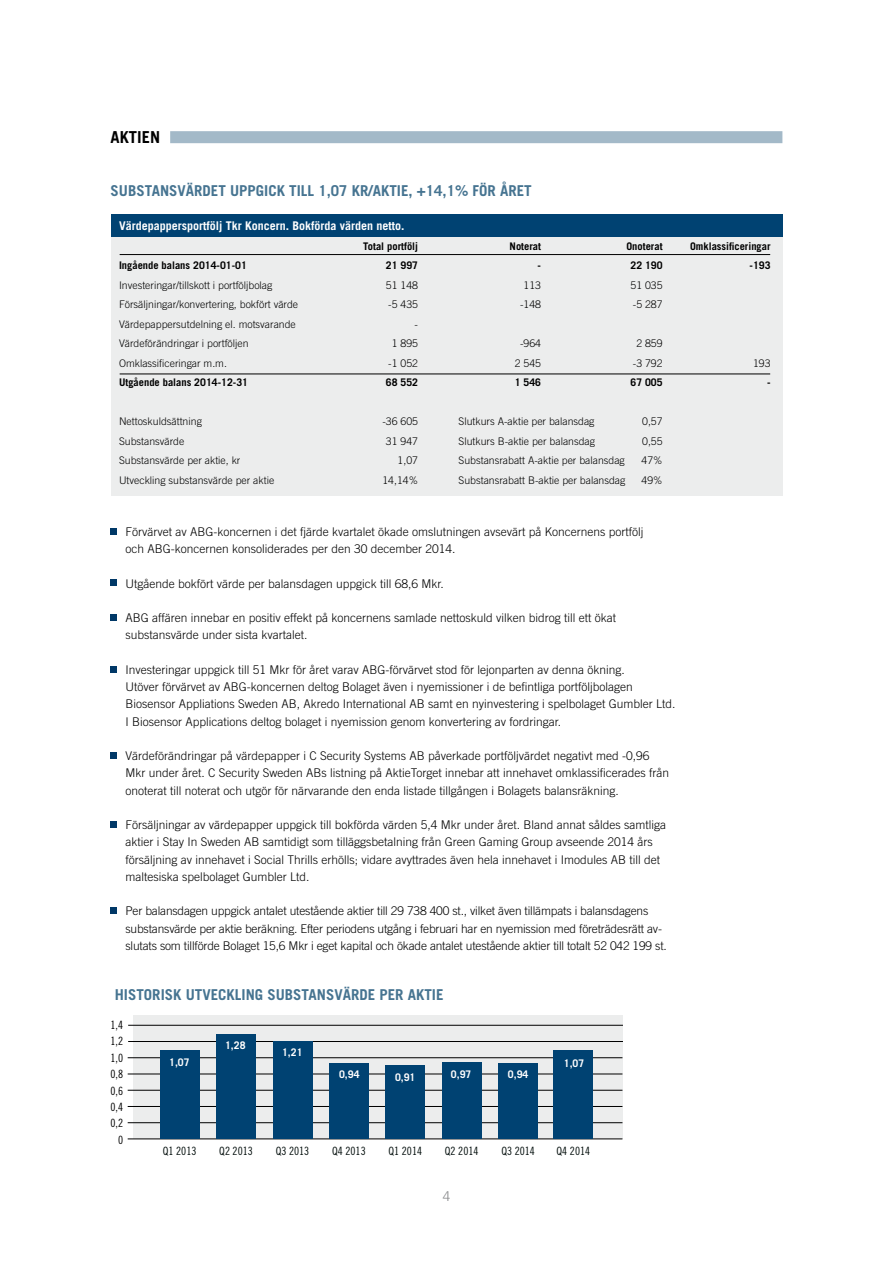
<style>
.page{position:relative;width:893px;height:1263px;background:#fff}
.page>*{position:absolute;margin:0;border:0;box-sizing:border-box;transform-origin:0 0}
.t1{font:700 16.5px "Trade Gothic";color:#000}
.t2{font:700 15px "Trade Gothic";color:#467491}
.t3{font:300 13.5px "Trade Gothic";color:#87888a}
.t4{font:300 12px/17.2px "Trade Gothic";color:#000}
.t5{font:700 12px "Trade Gothic";color:#fff}
.t6{font:11.4px "Trade Gothic Cond Eighteen";color:#000c0a}
.t7{font:11.4px/16.5px "Trade Gothic Cond Eighteen";color:#000;text-align:right}
.t8{font:300 10.5px "Trade Gothic";color:#000}
.t9{font:700 10.5px "Trade Gothic";color:#000}
.t10{font:700 10.5px "Trade Gothic";color:#fff}
</style>
<div class="page">
<div style="left:111px;top:224px;width:671px;height:272px;background:#eceded"></div>
<div style="left:111px;top:214px;width:671px;height:22px;background:#004272"></div>
<hr style="left:120px;top:254px;width:650px;height:1px;background:#000">
<hr style="left:120px;top:374px;width:650px;height:1px;background:#000">
<div style="left:133px;top:1015px;width:489px;height:124px;background:#eceded"></div>
<hr style="left:128px;top:1041px;width:495px;height:1px;background:#000">
<hr style="left:128px;top:1025px;width:495px;height:1px;background:#000">
<hr style="left:128px;top:1074px;width:494px;height:1px;background:#000">
<hr style="left:128px;top:1138px;width:494px;height:1px;background:#000">
<hr style="left:128px;top:1122px;width:494px;height:1px;background:#000">
<hr style="left:128px;top:1057px;width:494px;height:1px;background:#000">
<hr style="left:128px;top:1090px;width:494px;height:1px;background:#000">
<hr style="left:128px;top:1106px;width:494px;height:1px;background:#000">
<div style="left:160px;top:1050px;width:39px;height:89px;background:#004272"></div>
<div style="left:217px;top:1034px;width:39px;height:105px;background:#004272"></div>
<div style="left:273px;top:1041px;width:39px;height:98px;background:#004272"></div>
<div style="left:329px;top:1063px;width:39px;height:76px;background:#004272"></div>
<div style="left:499px;top:1063px;width:39px;height:76px;background:#004272"></div>
<div style="left:386px;top:1065px;width:39px;height:74px;background:#004272"></div>
<div style="left:442px;top:1062px;width:39px;height:77px;background:#004272"></div>
<div style="left:554px;top:1050px;width:39px;height:89px;background:#004272"></div>
<svg style="left:111px;top:528px;width:6px;height:6px"></svg>
<svg style="left:111px;top:580px;width:6px;height:6px"></svg>
<svg style="left:111px;top:614px;width:6px;height:6px"></svg>
<svg style="left:111px;top:666px;width:6px;height:6px"></svg>
<svg style="left:111px;top:752px;width:6px;height:6px"></svg>
<svg style="left:111px;top:821px;width:6px;height:6px"></svg>
<div style="left:111px;top:907px;width:6px;height:7px;background:#003867"></div>
<div style="left:170px;top:131px;width:612px;height:12px;background:#a3b9c8"></div>
<h1 class="t1" style="left:111px;top:127px;width:51px">AKTIEN</h1>
<p class="t2" style="left:111px;top:181px;width:423px">SUBSTANSVÄRDET UPPGICK TILL 1,07 KR/AKTIE, +14,1% FÖR ÅRET</p>
<p class="t5" style="left:119px;top:219px;width:287px">Värdepappersportfölj Tkr Koncern. Bokförda värden netto.</p>
<p class="t9" style="left:363px;top:240px;width:56px">Total portfölj</p>
<p class="t9" style="left:510px;top:240px;width:33px">Noterat</p>
<p class="t9" style="left:626px;top:240px;width:38px">Onoterat</p>
<p class="t9" style="left:690px;top:240px;width:82px">Omklassificeringar</p>
<p class="t9" style="left:119px;top:259px;width:129px">Ingående balans 2014-01-01</p>
<p class="t9" style="left:386px;top:259px;width:34px">21 997</p>
<p class="t9" style="left:538px;top:259px;width:5px">-</p>
<p class="t9" style="left:630px;top:259px;width:34px">22 190</p>
<p class="t9" style="left:750px;top:259px;width:23px">-193</p>
<p class="t8" style="left:119px;top:279px;width:155px">Investeringar/tillskott i portföljbolag</p>
<p class="t8" style="left:386px;top:279px;width:34px">51 148</p>
<p class="t8" style="left:524px;top:279px;width:19px">113</p>
<p class="t8" style="left:630px;top:279px;width:34px">51 035</p>
<p class="t8" style="left:119px;top:298px;width:181px">Försäljningar/konvertering, bokfört värde</p>
<p class="t8" style="left:388px;top:298px;width:31px">-5 435</p>
<p class="t8" style="left:520px;top:298px;width:23px">-148</p>
<p class="t8" style="left:633px;top:298px;width:31px">-5 287</p>
<p class="t8" style="left:119px;top:318px;width:178px">Värdepappersutdelning el. motsvarande</p>
<p class="t8" style="left:415px;top:318px;width:5px">-</p>
<p class="t8" style="left:119px;top:337px;width:131px">Värdeförändringar i portföljen</p>
<p class="t8" style="left:392px;top:337px;width:28px">1 895</p>
<p class="t8" style="left:520px;top:337px;width:23px">-964</p>
<p class="t8" style="left:636px;top:337px;width:28px">2 859</p>
<p class="t8" style="left:119px;top:357px;width:109px">Omklassificeringar m.m.</p>
<p class="t8" style="left:388px;top:357px;width:31px">-1 052</p>
<p class="t8" style="left:515px;top:357px;width:28px">2 545</p>
<p class="t8" style="left:633px;top:357px;width:31px">-3 792</p>
<p class="t8" style="left:753px;top:357px;width:19px">193</p>
<p class="t9" style="left:119px;top:376px;width:130px">Utgående balans 2014-12-31</p>
<p class="t9" style="left:386px;top:376px;width:34px">68 552</p>
<p class="t9" style="left:515px;top:376px;width:28px">1 546</p>
<p class="t9" style="left:630px;top:376px;width:34px">67 005</p>
<p class="t9" style="left:767px;top:376px;width:5px">-</p>
<p class="t8" style="left:119px;top:415px;width:84px">Nettoskuldsättning</p>
<p class="t8" style="left:382px;top:415px;width:37px">-36 605</p>
<p class="t8" style="left:459px;top:415px;width:137px">Slutkurs A-aktie per balansdag</p>
<p class="t8" style="left:642px;top:415px;width:22px">0,57</p>
<p class="t8" style="left:119px;top:435px;width:67px">Substansvärde</p>
<p class="t8" style="left:386px;top:435px;width:34px">31 947</p>
<p class="t8" style="left:459px;top:435px;width:138px">Slutkurs B-aktie per balansdag</p>
<p class="t8" style="left:642px;top:435px;width:22px">0,55</p>
<p class="t8" style="left:119px;top:454px;width:123px">Substansvärde per aktie, kr</p>
<p class="t8" style="left:398px;top:454px;width:22px">1,07</p>
<p class="t8" style="left:459px;top:454px;width:168px">Substansrabatt A-aktie per balansdag</p>
<p class="t8" style="left:642px;top:454px;width:23px">47%</p>
<p class="t8" style="left:119px;top:474px;width:157px">Utveckling substansvärde per aktie</p>
<p class="t8" style="left:382px;top:474px;width:37px">14,14%</p>
<p class="t8" style="left:459px;top:474px;width:168px">Substansrabatt B-aktie per balansdag</p>
<p class="t8" style="left:642px;top:474px;width:23px">49%</p>
<p class="t4" style="left:125px;top:523px;width:520px">Förvärvet av ABG-koncernen i det fjärde kvartalet ökade omslutningen avsevärt på Koncernens portfölj och ABG-koncernen konsoliderades per den 30 december 2014.</p>
<p class="t4" style="left:125px;top:574px;width:320px">Utgående bokfört värde per balansdagen uppgick till 68,6 Mkr.</p>
<p class="t4" style="left:125px;top:609px;width:492px">ABG affären innebar en positiv effekt på koncernens samlade nettoskuld vilken bidrog till ett ökat substansvärde under sista kvartalet.</p>
<p class="t4" style="left:125px;top:661px;width:552px">Investeringar uppgick till 51 Mkr för året varav ABG-förvärvet stod för lejonparten av denna ökning.<br>Utöver förvärvet av ABG-koncernen deltog Bolaget även i nyemissioner i de befintliga portföljbolagen Biosensor Appliations Sweden AB, Akredo International AB samt en nyinvestering i spelbolaget Gumbler Ltd.<br>I Biosensor Applications deltog bolaget i nyemission genom konvertering av fordringar.</p>
<p class="t4" style="left:125px;top:747px;width:545px">Värdeförändringar på värdepapper i C Security Systems AB påverkade portföljvärdet negativt med -0,96<br>Mkr under året. C Security Sweden ABs listning på AktieTorget innebar att innehavet omklassificerades från onoterat till noterat och utgör för närvarande den enda listade tillgången i Bolagets balansräkning.</p>
<p class="t4" style="left:125px;top:816px;width:542px">Försäljningar av värdepapper uppgick till bokförda värden 5,4 Mkr under året. Bland annat såldes samtliga aktier i Stay In Sweden AB samtidigt som tilläggsbetalning från Green Gaming Group avseende 2014 års försäljning av innehavet i Social Thrills erhölls; vidare avyttrades även hela innehavet i Imodules AB till det maltesiska spelbolaget Gumbler Ltd.</p>
<p class="t4" style="left:125px;top:902px;width:543px">Per balansdagen uppgick antalet utestående aktier till 29 738 400 st., vilket även tillämpats i balansdagens substansvärde per aktie beräkning. Efter periodens utgång i februari har en nyemission med företrädesrätt av&shy;slutats som tillförde Bolaget 15,6 Mkr i eget kapital och ökade antalet utestående aktier till totalt 52 042 199 st.</p>
<p class="t2" style="left:115px;top:986px;width:330px">HISTORISK UTVECKLING SUBSTANSVÄRDE PER AKTIE</p>
<p class="t7" style="left:111px;top:1016px;width:14px">1,4<br>1,2<br>1,0<br>0,8<br>0,6<br>0,4<br>0,2<br>0</p>
<p class="t6" style="left:163px;top:1144px;width:35px">Q1 2013</p>
<p class="t6" style="left:219px;top:1144px;width:35px">Q2 2013</p>
<p class="t6" style="left:276px;top:1144px;width:35px">Q3 2013</p>
<p class="t6" style="left:332px;top:1144px;width:35px">Q4 2013</p>
<p class="t6" style="left:388px;top:1144px;width:35px">Q1 2014</p>
<p class="t6" style="left:445px;top:1144px;width:35px">Q2 2014</p>
<p class="t6" style="left:501px;top:1144px;width:35px">Q3 2014</p>
<p class="t6" style="left:557px;top:1144px;width:35px">Q4 2014</p>
<p class="t10" style="left:225px;top:1038px;width:22px">1,28</p>
<p class="t10" style="left:282px;top:1045px;width:22px">1,21</p>
<p class="t10" style="left:169px;top:1055px;width:22px">1,07</p>
<p class="t10" style="left:564px;top:1057px;width:22px">1,07</p>
<p class="t10" style="left:339px;top:1068px;width:22px">0,94</p>
<p class="t10" style="left:508px;top:1068px;width:22px">0,94</p>
<p class="t10" style="left:395px;top:1070px;width:22px">0,91</p>
<p class="t10" style="left:451px;top:1068px;width:22px">0,97</p>
<p class="t3" style="left:443px;top:1188px;width:9px">4</p>
</div>
